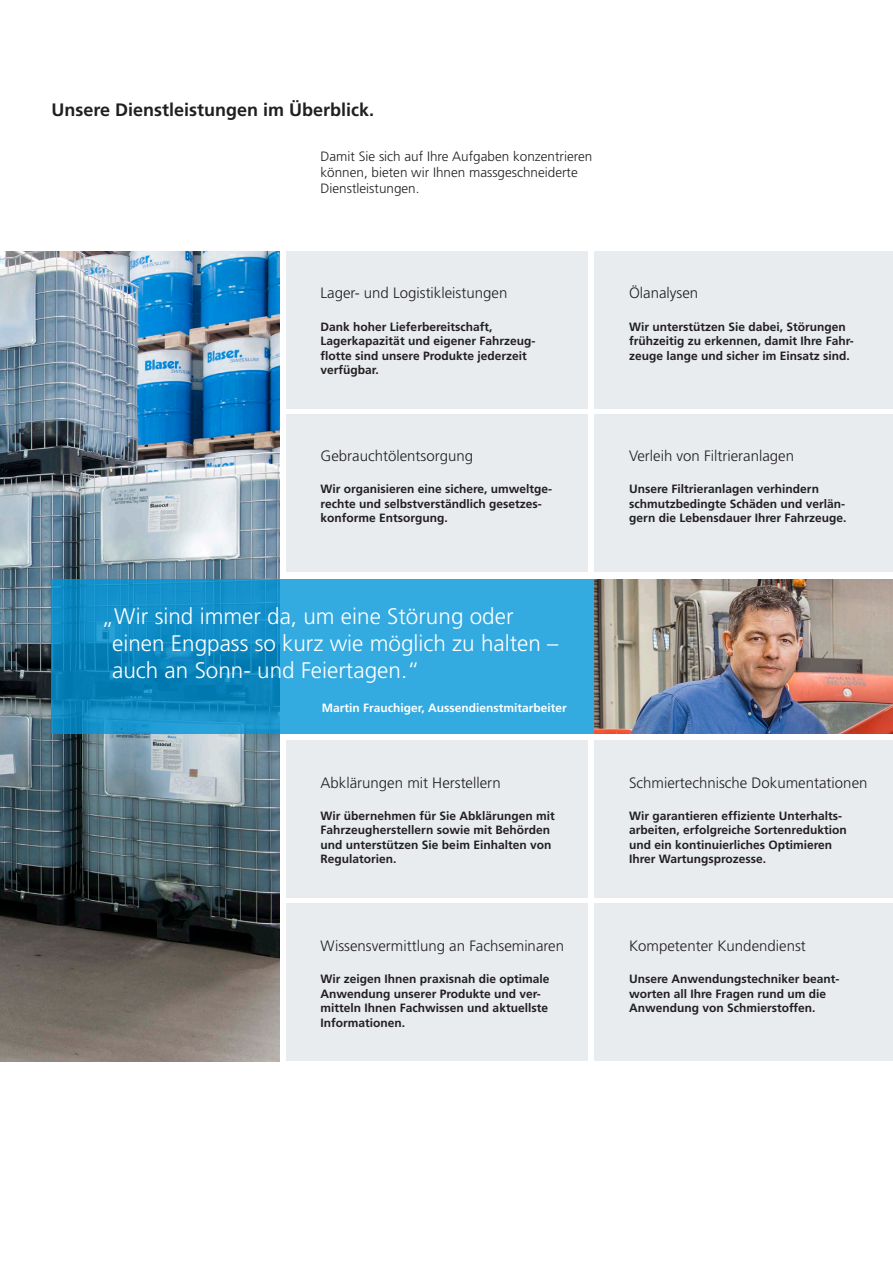
<style>
.page{position:relative;width:893px;height:1263px;background:#fff}
.page>*{position:absolute;margin:0;border:0;box-sizing:border-box;transform-origin:0 0}
.t1{font:300 22.5px/27px "Frutiger LT Std";color:#fff}
.t2{font:700 18px "Frutiger LT Std";color:#231f20}
.t3{font:300 15px "Frutiger LT Std";color:#231f20}
.t4{font:300 13.5px/16.2px "Frutiger LT Std";color:#231f20}
.t5{font:700 12px/14.4px "Frutiger LT Std";color:#231f20}
.t6{font:700 12px "Frutiger LT Std";color:#fff}
</style>
<div class="page">
<img style="left:0;top:251px;width:279px;height:810px">
<div style="left:286px;top:251px;width:302px;height:158px;background:#e8ecef"></div>
<div style="left:286px;top:741px;width:302px;height:157px;background:#e8ecef"></div>
<div style="left:286px;top:414px;width:302px;height:158px;background:#e8ecef"></div>
<div style="left:286px;top:903px;width:302px;height:158px;background:#e8ecef"></div>
<div style="left:594px;top:251px;width:299px;height:158px;background:#e8ecef"></div>
<div style="left:594px;top:741px;width:299px;height:157px;background:#e8ecef"></div>
<div style="left:594px;top:414px;width:299px;height:158px;background:#e8ecef"></div>
<div style="left:594px;top:903px;width:299px;height:158px;background:#e8ecef"></div>
<svg style="left:52px;top:579px;width:543px;height:155px;background:#249cd3"></svg>
<img style="left:594px;top:579px;width:299px;height:154px">
<p class="t2" style="left:52px;top:99px;width:324px">Unsere Dienstleistungen im Überblick.</p>
<p class="t4" style="left:320px;top:149px;width:273px">Damit Sie sich auf Ihre Aufgaben konzentrieren können, bieten wir Ihnen massgeschneiderte<br>Dienstleistungen.</p>
<p class="t3" style="left:321px;top:285px;width:188px">Lager- und Logistikleistungen</p>
<p class="t5" style="left:321px;top:319px;width:216px">Dank hoher Lieferbereitschaft,<br>Lagerkapazität und eigener Fahrzeug&shy;flotte sind unsere Produkte jederzeit verfügbar.</p>
<p class="t3" style="left:321px;top:447px;width:154px">Gebrauchtölentsorgung</p>
<p class="t5" style="left:321px;top:482px;width:233px">Wir organisieren eine sichere, umweltge&shy;rechte und selbstverständlich gesetzes&shy;konforme Entsorgung.</p>
<p class="t1" style="left:112px;top:603px;width:448px;text-indent:-11px">„Wir sind immer da, um eine Störung oder einen Engpass so kurz wie möglich zu halten – auch an Sonn- und Feiertagen.“</p>
<p class="t6" style="left:322px;top:701px;width:246px">Martin Frauchiger, Aussendienstmitarbeiter</p>
<p class="t3" style="left:321px;top:774px;width:182px">Abklärungen mit Herstellern</p>
<p class="t5" style="left:321px;top:809px;width:236px">Wir übernehmen für Sie Abklärungen mit Fahrzeugherstellern sowie mit Behörden und unterstützen Sie beim Einhalten von Regulatorien.</p>
<p class="t3" style="left:321px;top:937px;width:245px">Wissensvermittlung an Fachseminaren</p>
<p class="t5" style="left:321px;top:972px;width:230px">Wir zeigen Ihnen praxisnah die optimale Anwendung unserer Produkte und ver&shy;mitteln Ihnen Fachwissen und aktuellste Informationen.</p>
<p class="t3" style="left:629px;top:285px;width:71px">Ölanalysen</p>
<p class="t5" style="left:629px;top:319px;width:226px">Wir unterstützen Sie dabei, Störungen frühzeitig zu erkennen, damit Ihre Fahr&shy;zeuge lange und sicher im Einsatz sind.</p>
<p class="t3" style="left:629px;top:447px;width:166px">Verleih von Filtrieranlagen</p>
<p class="t5" style="left:629px;top:482px;width:219px">Unsere Filtrieranlagen verhindern schmutzbedingte Schäden und verlän&shy;gern die Lebensdauer Ihrer Fahrzeuge.</p>
<p class="t3" style="left:629px;top:774px;width:240px">Schmiertechnische Dokumentationen</p>
<p class="t5" style="left:629px;top:809px;width:214px">Wir garantieren effiziente Unterhalts-</p>
<p class="t5" style="left:629px;top:823px;width:219px">arbeiten, erfolgreiche Sortenreduktion</p>
<p class="t5" style="left:629px;top:837px;width:205px">und ein kontinuierliches Optimieren</p>
<p class="t5" style="left:629px;top:852px;width:139px">Ihrer Wartungsprozesse.</p>
<p class="t3" style="left:629px;top:937px;width:178px">Kompetenter Kundendienst</p>
<p class="t5" style="left:629px;top:972px;width:212px">Unsere Anwendungstechniker beant&shy;worten all Ihre Fragen rund um die<br>Anwendung von Schmierstoffen.</p>
</div>
